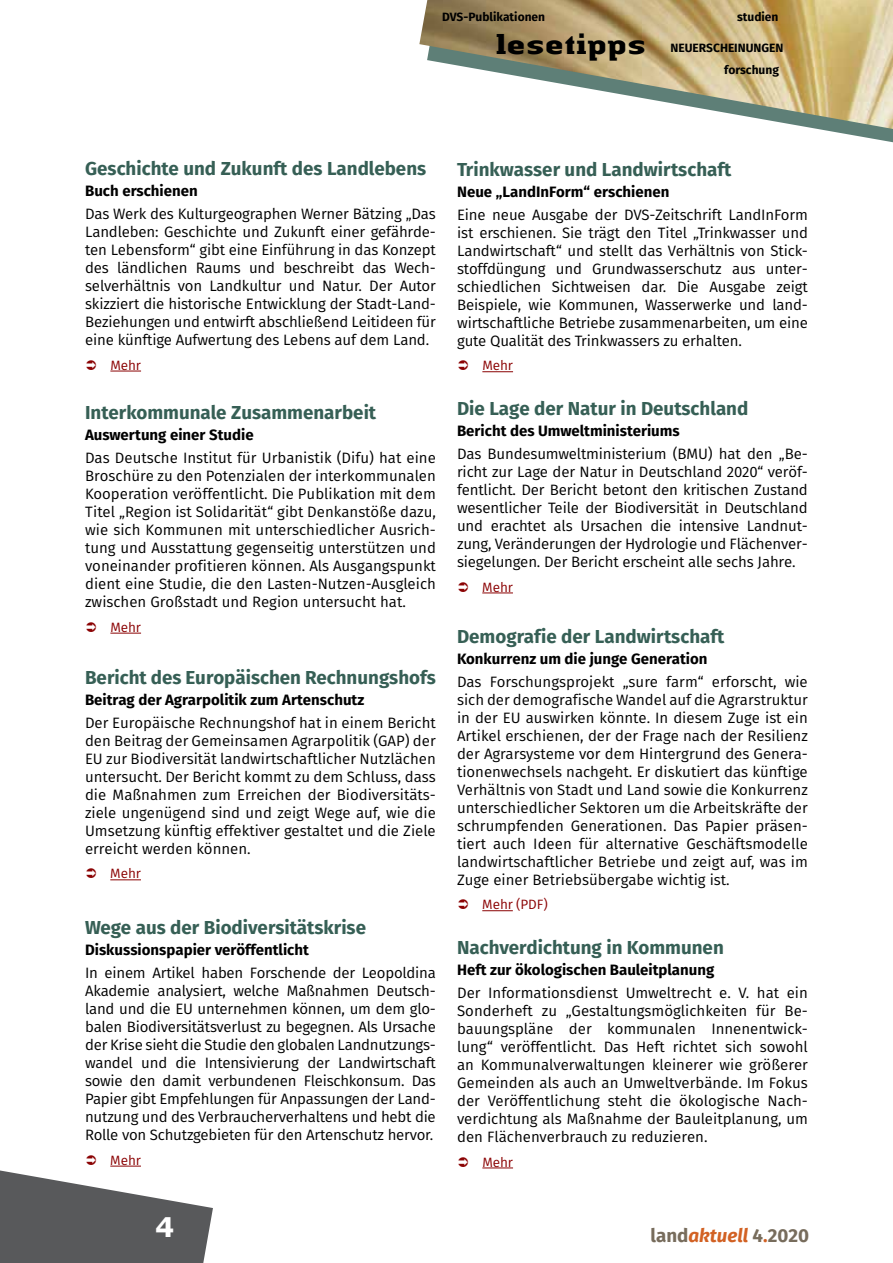
<style>
.page{position:relative;width:893px;height:1263px;background:#fff}
.page>*{position:absolute;margin:0;border:0;box-sizing:border-box;transform-origin:0 0}
.t1{font:700 30px "Authentic Serif LT";color:#000}
.t2{font:700 27px "Verdana";color:#fff}
.t3{font:700 18.75px "Fira Sans";color:#365f55}
.t4{font:700 18.75px "Fira Sans";color:#776c5c}
.t5{font:15px/18px "Fira Sans";letter-spacing:-.01em;color:#000;text-align:justify}
.t6{font:700 15px "Fira Sans";color:#000}
.t7{font:13.5px "Fira Sans";letter-spacing:-.01em;color:#8b0304}
.t8{font:700 12px/21.3px "Fira Sans";color:#000}
.s1{font-style:italic;color:#d26123}
.s2{color:#d26123}
</style>
<div class="page">
<svg style="left:818px;top:129px;width:75px;height:14px"></svg>
<img style="left:419px;top:0;width:474px;height:129px">
<hr style="left:482px;top:371px;width:31px;height:1px;background:#8b0304">
<hr style="left:482px;top:593px;width:31px;height:1px;background:#8b0304">
<hr style="left:110px;top:879px;width:31px;height:1px;background:#8b0304">
<hr style="left:482px;top:1167px;width:31px;height:1px;background:#8b0304">
<hr style="left:110px;top:633px;width:31px;height:1px;background:#8b0304">
<hr style="left:482px;top:910px;width:31px;height:1px;background:#8b0304">
<hr style="left:110px;top:371px;width:31px;height:1px;background:#8b0304">
<svg style="left:0;top:1165px;width:213px;height:98px"></svg>
<p class="t8" style="left:442px;top:5px;width:104px">DVS-Publikationen</p>
<h1 class="t1" style="left:495px;top:25px;width:152px">lesetipps</h1>
<p class="t8" style="left:737px;top:5px;width:43px">studien</p>
<p class="t8" style="left:724px;top:37px;width:61px;text-indent:-54px">NEUERSCHEINUNGEN forschung</p>
<p class="t3" style="left:85px;top:153px;width:343px">Geschichte und Zukunft des Landlebens</p>
<p class="t6" style="left:85px;top:178px;width:114px">Buch erschienen</p>
<p class="t5" style="left:85px;top:204px;width:352px">Das Werk des Kulturgeographen Werner Bätzing „Das Landleben: Geschichte und Zukunft einer gefährde&shy;ten Lebensform“ gibt eine Einführung in das Konzept des ländlichen Raums und beschreibt das Wech&shy;selverhältnis von Landkultur und Natur. Der Autor skizziert die historische Entwicklung der Stadt-Land-Beziehungen und entwirft abschließend Leitideen für eine künftige Aufwertung des Lebens auf dem Land.</p>
<p class="t7" style="left:110px;top:355px;width:32px">Mehr</p>
<p class="t3" style="left:85px;top:397px;width:293px">Interkommunale Zusammenarbeit</p>
<p class="t6" style="left:85px;top:422px;width:170px">Auswertung einer Studie</p>
<p class="t5" style="left:85px;top:448px;width:352px">Das Deutsche Institut für Urbanistik (Difu) hat eine Broschüre zu den Potenzialen der interkommunalen Kooperation veröffentlicht. Die Publikation mit dem Titel „Region ist Solidarität“ gibt Denkanstöße dazu, wie sich Kommunen mit unterschiedlicher Ausrich&shy;tung und Ausstattung gegenseitig unterstützen und voneinander profitieren können. Als Ausgangspunkt dient eine Studie, die den Lasten-Nutzen-Ausgleich zwischen Großstadt und Region untersucht hat.</p>
<p class="t7" style="left:110px;top:617px;width:32px">Mehr</p>
<p class="t3" style="left:85px;top:661px;width:352px">Bericht des Europäischen Rechnungshofs</p>
<p class="t6" style="left:85px;top:687px;width:281px">Beitrag der Agrarpolitik zum Artenschutz</p>
<p class="t5" style="left:85px;top:713px;width:352px">Der Europäische Rechnungshof hat in einem Bericht den Beitrag der Gemeinsamen Agrarpolitik (GAP) der EU zur Biodiversität landwirtschaftlicher Nutzlächen untersucht. Der Bericht kommt zu dem Schluss, dass die Maßnahmen zum Erreichen der Biodiversitäts&shy;ziele ungenügend sind und zeigt Wege auf, wie die Umsetzung künftig effektiver gestaltet und die Ziele erreicht werden können.</p>
<p class="t7" style="left:110px;top:864px;width:32px">Mehr</p>
<p class="t3" style="left:85px;top:911px;width:283px">Wege aus der Biodiversitätskrise</p>
<p class="t6" style="left:85px;top:937px;width:225px">Diskussionspapier veröffentlicht</p>
<p class="t5" style="left:85px;top:963px;width:352px">In einem Artikel haben Forschende der Leopoldina Akademie analysiert, welche Maßnahmen Deutsch&shy;land und die EU unternehmen können, um dem glo&shy;balen Biodiversitätsverlust zu begegnen. Als Ursache der Krise sieht die Studie den globalen Landnutzungs&shy;wandel und die Intensivierung der Landwirtschaft sowie den damit verbundenen Fleischkonsum. Das Papier gibt Empfehlungen für Anpassungen der Land&shy;nutzung und des Verbraucherverhaltens und hebt die Rolle von Schutzgebieten für den Artenschutz hervor.</p>
<p class="t7" style="left:110px;top:1150px;width:32px">Mehr</p>
<h2 class="t2" style="left:155px;top:1208px;width:21px">4</h2>
<p class="t3" style="left:457px;top:153px;width:276px">Trinkwasser und Landwirtschaft</p>
<p class="t6" style="left:457px;top:179px;width:214px">Neue „LandInForm“ erschienen</p>
<p class="t5" style="left:457px;top:205px;width:352px">Eine neue Ausgabe der DVS-Zeitschrift LandInForm ist erschienen. Sie trägt den Titel „Trinkwasser und Landwirtschaft“ und stellt das Verhältnis von Stick&shy;stoffdüngung und Grundwasserschutz aus unter&shy;schiedlichen Sichtweisen dar. Die Ausgabe zeigt Beispiele, wie Kommunen, Wasserwerke und land&shy;wirtschaftliche Betriebe zusammenarbeiten, um eine gute Qualität des Trinkwassers zu erhalten.</p>
<p class="t7" style="left:482px;top:356px;width:32px">Mehr</p>
<p class="t3" style="left:457px;top:392px;width:293px">Die Lage der Natur in Deutschland</p>
<p class="t6" style="left:457px;top:418px;width:224px">Bericht des Umweltministeriums</p>
<p class="t5" style="left:457px;top:444px;width:352px">Das Bundesumweltministerium (BMU) hat den „Be&shy;richt zur Lage der Natur in Deutschland 2020“ veröf&shy;fentlicht. Der Bericht betont den kritischen Zustand wesentlicher Teile der Biodiversität in Deutschland und erachtet als Ursachen die intensive Landnut&shy;zung, Veränderungen der Hydrologie und Flächenver&shy;siegelungen. Der Bericht erscheint alle sechs Jahre.</p>
<p class="t7" style="left:482px;top:577px;width:32px">Mehr</p>
<p class="t3" style="left:457px;top:620px;width:269px">Demografie der Landwirtschaft</p>
<p class="t6" style="left:457px;top:646px;width:252px">Konkurrenz um die junge Generation</p>
<p class="t5" style="left:457px;top:672px;width:352px">Das Forschungsprojekt „sure farm“ erforscht, wie sich der demografische Wandel auf die Agrarstruktur in der EU auswirken könnte. In diesem Zuge ist ein Artikel erschienen, der der Frage nach der Resilienz der Agrarsysteme vor dem Hintergrund des Genera&shy;tionenwechsels nachgeht. Er diskutiert das künftige Verhältnis von Stadt und Land sowie die Konkurrenz unterschiedlicher Sektoren um die Arbeitskräfte der schrumpfenden Generationen. Das Papier präsen&shy;tiert auch Ideen für alternative Geschäftsmodelle landwirtschaftlicher Betriebe und zeigt auf, was im Zuge einer Betriebsübergabe wichtig ist.</p>
<p class="t7" style="left:482px;top:895px;width:67px">Mehr (PDF)</p>
<p class="t3" style="left:457px;top:931px;width:268px">Nachverdichtung in Kommunen</p>
<p class="t6" style="left:457px;top:957px;width:259px">Heft zur ökologischen Bauleitplanung</p>
<p class="t5" style="left:457px;top:983px;width:352px">Der Informationsdienst Umweltrecht e. V. hat ein Sonderheft zu „Gestaltungsmöglichkeiten für Be&shy;bauungspläne der kommunalen Innenentwick&shy;lung“ veröffentlicht. Das Heft richtet sich sowohl an Kommunalverwaltungen kleinerer wie größerer Gemeinden als auch an Umweltverbände. Im Fokus der Veröffentlichung steht die ökologische Nach&shy;verdichtung als Maßnahme der Bauleitplanung, um den Flächenverbrauch zu reduzieren.</p>
<p class="t7" style="left:482px;top:1152px;width:32px">Mehr</p>
<p class="t4" style="left:650px;top:1220px;width:160px">land<span class="s1">aktuell</span> 4<span class="s2">.</span>2020</p>
</div>
